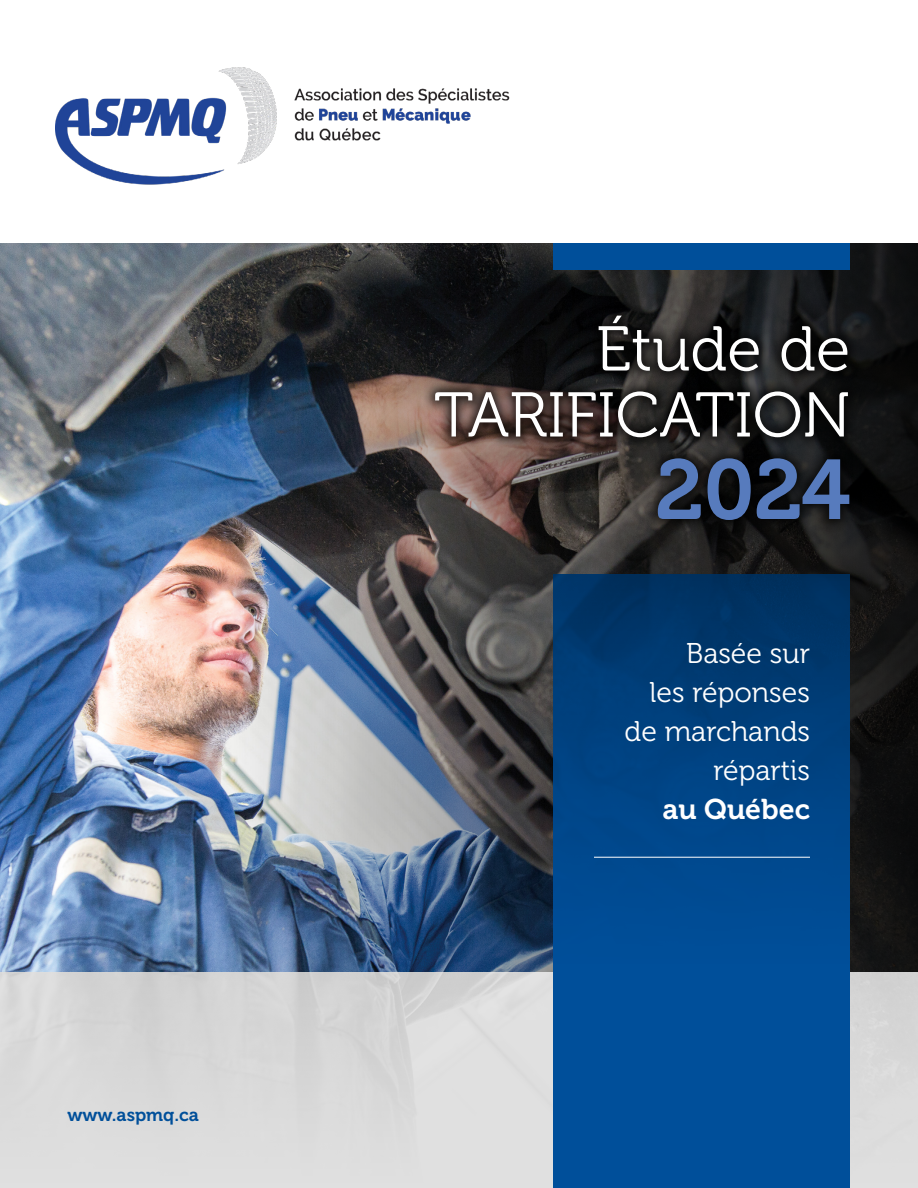
<style>
.page{position:relative;width:918px;height:1188px;background:#fff}
.page>*{position:absolute;margin:0;border:0;box-sizing:border-box;transform-origin:0 0}
.t1{font:84px "Museo 700";color:#577bbd}
.t2{font:63px/66px "Museo 300";color:#fff;text-align:right}
.t3{font:28.5px/39px "Museo 300";color:#fff;text-align:right}
.t4{font:28.5px "Museo 700";color:#fff}
.t5{font:18px "Museo 700";color:#004f9a}
</style>
<div class="page">
<img style="left:0;top:972px;width:918px;height:216px">
<img style="left:0;top:243px;width:918px;height:729px">
<div style="left:421px;top:302px;width:442px;height:231px;background:#000;opacity:.75"></div>
<div style="left:554px;top:243px;width:296px;height:27px;background:#004f9a"></div>
<div style="left:554px;top:574px;width:296px;height:614px;background:linear-gradient(to bottom,#00376b,#0056a8)"></div>
<hr style="left:594px;top:857px;width:216px;height:1px;background:#fff">
<img style="left:55px;top:68px;width:455px;height:117px">
<p class="t5" style="left:68px;top:1104px;width:133px">www.aspmq.ca</p>
<h2 class="t2" style="left:434px;top:317px;width:418px">Étude de<br>TARIFICATION</h2>
<h1 class="t1" style="left:655px;top:443px;width:197px">2024</h1>
<p class="t3" style="left:625px;top:634px;width:187px">Basée sur<br>les réponses de marchands répartis</p>
<p class="t4" style="left:663px;top:793px;width:149px">au Québec</p>
</div>
